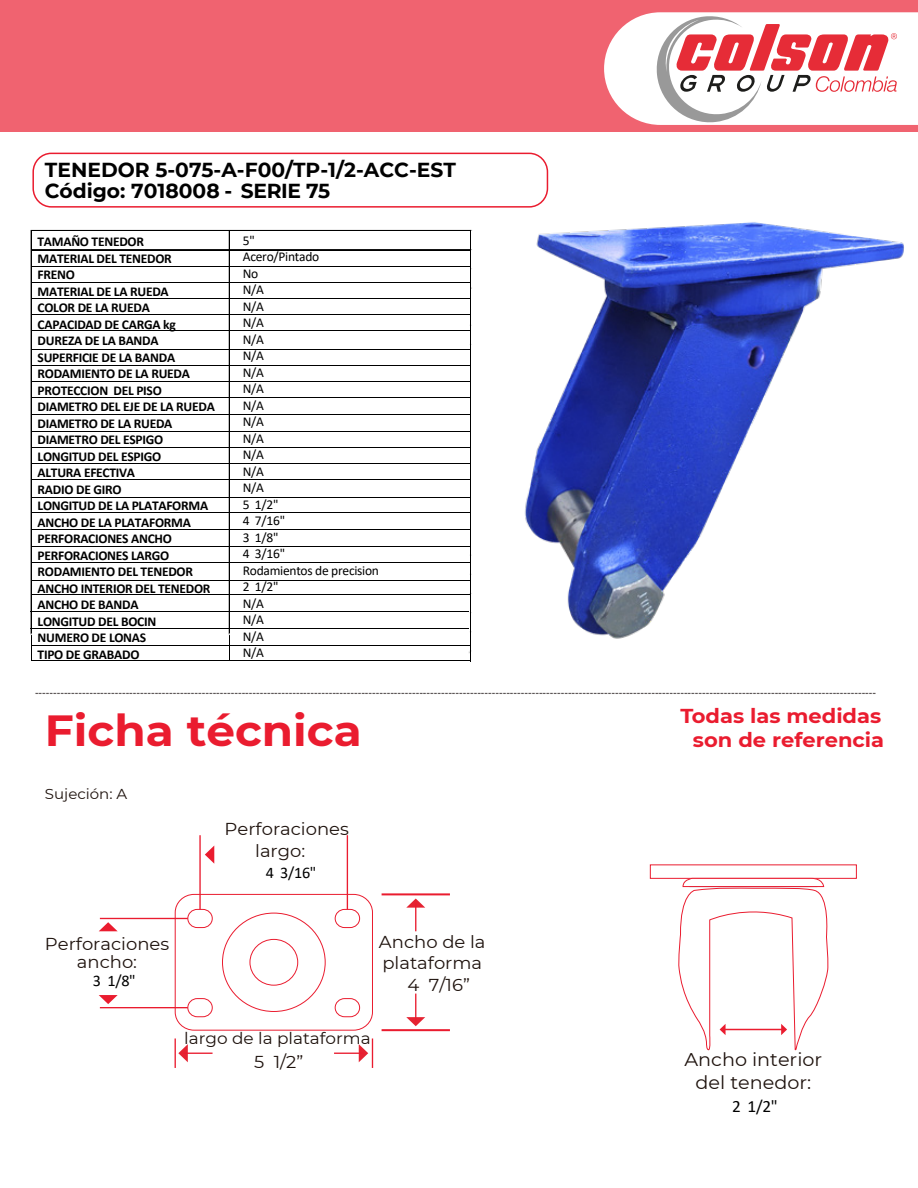
<style>
.page{position:relative;width:918px;height:1188px;background:#fff}
.page>*{position:absolute;margin:0;border:0;box-sizing:border-box;transform-origin:0 0}
.t1{font:700 43.5px "Montserrat";color:#ea1c2f;scale:1.04 1}
.t2{font:700 20.25px/20.7px "Montserrat";color:#000}
.t3{font:700 20.1px "Montserrat";color:#ea1c2f;scale:1.04 1}
.t4{font:18.45px/23.1px "Montserrat";color:#1e120d;text-align:center;scale:1.04 1}
.t5{font:17.25px/21.6px "Montserrat";color:#1e120d;scale:1.04 1}
.t6{font:17.25px "Calibri";color:#000}
.t7{font:16.2px "Montserrat";color:#1e120d;scale:1.04 1}
.t8{font:16.2px "Calibri";color:#000}
.t9{font:14.4px "Montserrat";color:#1e120d;scale:1.04 1}
.t10{font:700 13.5px/16.5px "Calibri";letter-spacing:-.02em;color:#000}
.t11{font:13.5px/16.5px "Calibri";letter-spacing:-.02em;color:#000}
.t12{font:700 9px "Montserrat";color:#5e5858;scale:1.04 1}
</style>
<div class="page">
<div style="left:0;top:0;width:918px;height:132px;background:#f06370"></div>
<div style="left:32px;top:153px;width:516px;height:55px;border:2px solid #ea1c2f;border-radius:18px"></div>
<hr style="left:32px;top:230px;width:439px;height:1px;background:#000">
<hr style="left:32px;top:249px;width:439px;height:1px;background:#000">
<hr style="left:32px;top:250px;width:439px;height:1px;background:#000">
<hr style="left:32px;top:266px;width:439px;height:1px;background:#000">
<hr style="left:32px;top:282px;width:439px;height:1px;background:#000">
<hr style="left:32px;top:298px;width:439px;height:1px;background:#000">
<hr style="left:32px;top:314px;width:439px;height:1px;background:#000">
<hr style="left:32px;top:330px;width:439px;height:1px;background:#000">
<hr style="left:32px;top:365px;width:439px;height:1px;background:#000">
<hr style="left:32px;top:349px;width:439px;height:1px;background:#000">
<hr style="left:32px;top:381px;width:439px;height:1px;background:#000">
<hr style="left:32px;top:397px;width:439px;height:1px;background:#000">
<hr style="left:32px;top:431px;width:439px;height:1px;background:#000">
<hr style="left:32px;top:414px;width:439px;height:1px;background:#000">
<hr style="left:32px;top:447px;width:439px;height:1px;background:#000">
<hr style="left:32px;top:463px;width:439px;height:1px;background:#000">
<hr style="left:32px;top:479px;width:439px;height:1px;background:#000">
<hr style="left:32px;top:497px;width:439px;height:1px;background:#000">
<hr style="left:32px;top:512px;width:439px;height:1px;background:#000">
<hr style="left:32px;top:546px;width:439px;height:1px;background:#000">
<hr style="left:32px;top:529px;width:439px;height:1px;background:#000">
<hr style="left:32px;top:562px;width:439px;height:1px;background:#000">
<hr style="left:32px;top:580px;width:439px;height:1px;background:#000">
<hr style="left:32px;top:594px;width:439px;height:1px;background:#000">
<hr style="left:31px;top:611px;width:438px;height:1px;background:#000">
<hr style="left:31px;top:230px;width:1px;height:430px;background:#000">
<hr style="left:470px;top:230px;width:1px;height:431px;background:#000">
<hr style="left:229px;top:231px;width:1px;height:430px;background:#000">
<hr style="left:31px;top:628px;width:438px;height:1px;background:#000">
<hr style="left:32px;top:645px;width:439px;height:1px;background:#000">
<hr style="left:32px;top:660px;width:438px;height:1px;background:#000">
<hr style="left:347px;top:835px;width:1px;height:83px;background:#ea1c2f">
<hr style="left:100px;top:1007px;width:100px;height:1px;background:#ea1c2f">
<svg style="left:99px;top:995px;width:19px;height:9px"></svg>
<svg style="left:99px;top:835px;width:115px;height:96px"></svg>
<hr style="left:175px;top:1038px;width:1px;height:30px;background:#ea1c2f">
<hr style="left:372px;top:1038px;width:1px;height:30px;background:#ea1c2f">
<hr style="left:382px;top:893px;width:68px;height:2px;background:#ea1c2f">
<hr style="left:382px;top:1029px;width:68px;height:2px;background:#ea1c2f">
<svg style="left:406px;top:899px;width:19px;height:32px"></svg>
<svg style="left:359px;top:1044px;width:9px;height:18px"></svg>
<hr style="left:334px;top:1053px;width:30px;height:1px;background:#ea1c2f">
<svg style="left:178px;top:1044px;width:10px;height:18px"></svg>
<hr style="left:183px;top:1053px;width:30px;height:1px;background:#ea1c2f">
<svg style="left:406px;top:994px;width:19px;height:32px"></svg>
<div style="left:175px;top:894px;width:198px;height:137px;border:1px solid #ea1c2f;border-radius:19px"></div>
<div style="left:188px;top:909px;width:24px;height:19px;background:#fff;border-radius:9px"></div>
<div style="left:187px;top:909px;width:26px;height:19px;border:1px solid #ea1c2f;border-radius:9px"></div>
<div style="left:335px;top:909px;width:25px;height:19px;background:#fff;border-radius:9px"></div>
<div style="left:335px;top:909px;width:25px;height:19px;border:1px solid #ea1c2f;border-radius:9px"></div>
<div style="left:188px;top:999px;width:24px;height:18px;background:#fff;border-radius:9px"></div>
<div style="left:187px;top:998px;width:26px;height:19px;border:1px solid #ea1c2f;border-radius:9px"></div>
<div style="left:335px;top:998px;width:25px;height:19px;border:1px solid #ea1c2f;border-radius:9px"></div>
<div style="left:250px;top:939px;width:48px;height:47px;border:1px solid #ea1c2f;border-radius:50%"></div>
<svg style="left:650px;top:864px;width:207px;height:15px"></svg>
<svg style="left:678px;top:878px;width:152px;height:173px"></svg>
<svg style="left:604px;top:12px;width:314px;height:113px;background:#f0cacd"></svg>
<img style="left:524px;top:222px;width:380px;height:417px">
<h2 class="t2" style="left:45px;top:159px;width:412px">TENEDOR 5-075-A-F00/TP-1/2-ACC-EST<br>Código: 7018008 - SERIE 75</h2>
<p class="t10" style="left:38px;top:233px;width:179px">TAMAÑO TENEDOR<br>MATERIAL DEL TENEDOR<br>FRENO<br>MATERIAL DE LA RUEDA<br>COLOR DE LA RUEDA<br>CAPACIDAD DE CARGA kg<br>DUREZA DE LA BANDA<br>SUPERFICIE DE LA BANDA<br>RODAMIENTO DE LA RUEDA<br>PROTECCION DEL PISO<br>DIAMETRO DEL EJE DE LA RUEDA<br>DIAMETRO DE LA RUEDA<br>DIAMETRO DEL ESPIGO<br>LONGITUD DEL ESPIGO<br>ALTURA EFECTIVA<br>RADIO DE GIRO<br>LONGITUD DE LA PLATAFORMA<br>ANCHO DE LA PLATAFORMA<br>PERFORACIONES ANCHO<br>PERFORACIONES LARGO<br>RODAMIENTO DEL TENEDOR<br>ANCHO INTERIOR DEL TENEDOR<br>ANCHO DE BANDA<br>LONGITUD DEL BOCIN<br>NUMERO DE LONAS<br>TIPO DE GRABADO</p>
<p class="t11" style="left:243px;top:232px;width:138px">5"<br>Acero/Pintado<br>No<br>N/A<br>N/A<br>N/A<br>N/A<br>N/A<br>N/A<br>N/A<br>N/A<br>N/A<br>N/A<br>N/A<br>N/A<br>N/A<br>5 1/2"<br>4 7/16"<br>3 1/8"<br>4 3/16"<br>Rodamientos de precision<br>2 1/2"<br>N/A<br>N/A<br>N/A<br>N/A</p>
<p class="t12" style="left:35px;top:686px;width:810px">----------------------------------------------------------------------------------------------------------------------------------------------------------------------------------------------------------------------------------------</p>
<h3 class="t3" style="left:680px;top:701px;width:195px">Todas las medidas</h3>
<h1 class="t1" style="left:45px;top:700px;width:306px">Ficha técnica</h1>
<h3 class="t3" style="left:693px;top:725px;width:185px">son de referencia</h3>
<p class="t9" style="left:45px;top:784px;width:81px">Sujeción: A</p>
<p class="t5" style="left:255px;top:818px;width:92px;text-indent:-31px">Perforaciones largo:</p>
<p class="t8" style="left:266px;top:862px;width:52px">4 3/16"</p>
<p class="t5" style="left:45px;top:934px;width:121px;line-height:18px;text-align:center">Perforaciones ancho:</p>
<p class="t8" style="left:93px;top:969px;width:44px">3 1/8"</p>
<p class="t5" style="left:379px;top:930px;width:104px">Ancho de la</p>
<p class="t5" style="left:382px;top:952px;width:97px">plataforma</p>
<p class="t5" style="left:408px;top:973px;width:61px">4 7/16”</p>
<p class="t7" style="left:184px;top:1027px;width:181px">largo de la plataforma</p>
<p class="t5" style="left:254px;top:1050px;width:49px">5 1/2”</p>
<h3 class="t4" style="left:684px;top:1047px;width:134px">Ancho interior del tenedor:</h3>
<p class="t6" style="left:732px;top:1095px;width:47px">2 1/2"</p>
</div>
